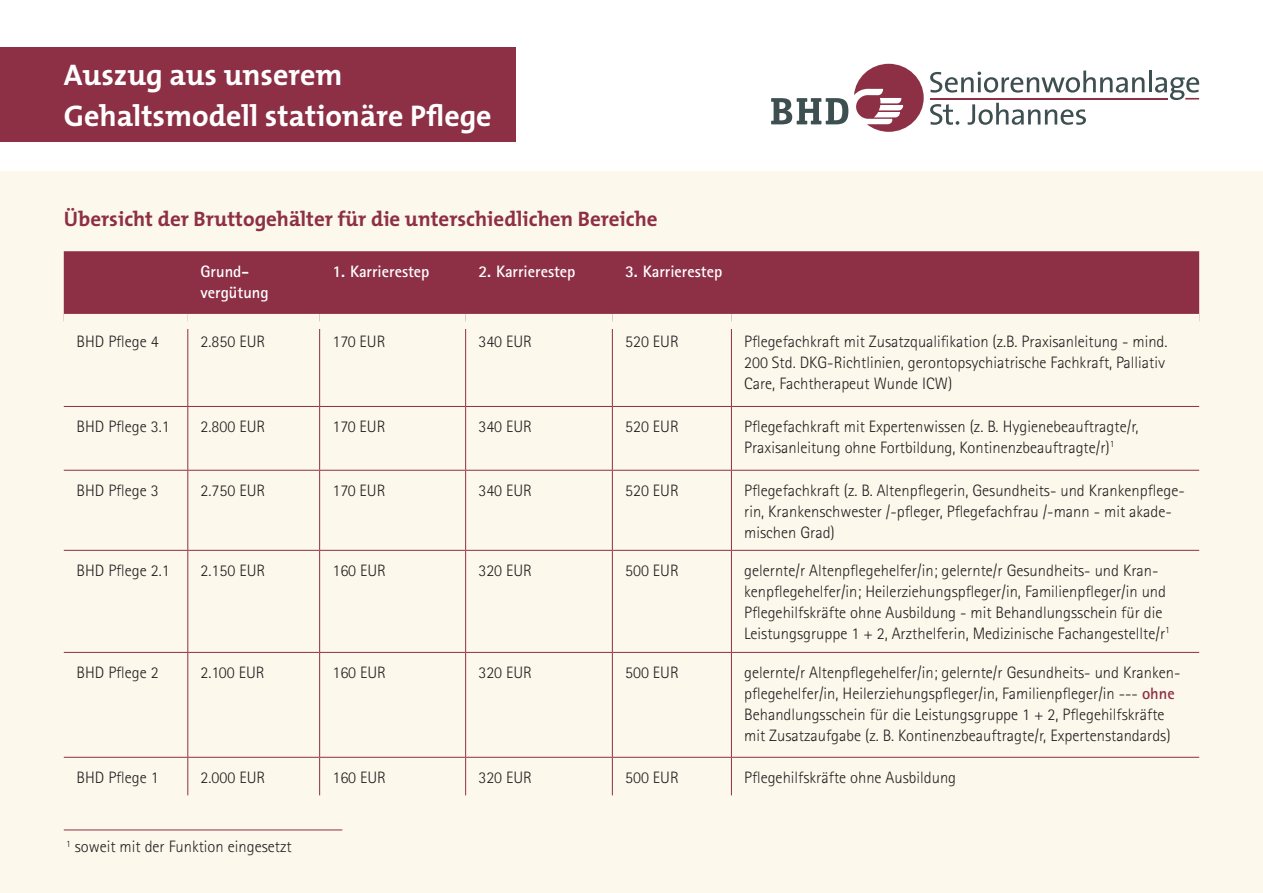
<style>
.page{position:relative;width:1263px;height:893px;background:#fff}
.page>*{position:absolute;margin:0;border:0;box-sizing:border-box;transform-origin:0 0}
.t1{font:700 30px/40.2px "The Mix";color:#fff}
.t2{font:700 21px "The Mix";color:#8d2f45}
.t3{font:300 16.5px/21px "Rotis Sans Serif";color:#231f20}
.t4{font:700 16.5px/21px "Rotis Sans Serif";color:#fff}
.s1{font-weight:700;color:#8d2f45}
</style>
<div class="page">
<div style="left:0;top:47px;width:515px;height:95px;background:#8d2f45"></div>
<svg style="left:930px;top:104px;width:29px;height:21px"></svg>
<svg style="left:968px;top:103px;width:118px;height:22px"></svg>
<svg style="left:930px;top:71px;width:214px;height:22px"></svg>
<hr style="left:1149px;top:71px;width:3px;height:21px;background:#3d4f51">
<svg style="left:771px;top:98px;width:77px;height:26px"></svg>
<svg style="left:854px;top:64px;width:70px;height:68px"></svg>
<hr style="left:930px;top:98px;width:238px;height:2px;background:#8d2f45">
<svg style="left:1155px;top:77px;width:44px;height:23px"></svg>
<div style="left:0;top:172px;width:1263px;height:721px;background:#fdf8ec"></div>
<div style="left:64px;top:251px;width:1135px;height:63px;background:#8d2f45"></div>
<hr style="left:187px;top:329px;width:1px;height:77px;background:#8d2f45">
<hr style="left:319px;top:329px;width:1px;height:77px;background:#8d2f45">
<hr style="left:465px;top:329px;width:1px;height:77px;background:#8d2f45">
<hr style="left:612px;top:329px;width:1px;height:77px;background:#8d2f45">
<hr style="left:731px;top:329px;width:1px;height:77px;background:#8d2f45">
<hr style="left:64px;top:406px;width:124px;height:1px;background:#8d2f45">
<hr style="left:188px;top:406px;width:132px;height:1px;background:#8d2f45">
<hr style="left:187px;top:407px;width:1px;height:63px;background:#8d2f45">
<hr style="left:320px;top:406px;width:146px;height:1px;background:#8d2f45">
<hr style="left:319px;top:407px;width:1px;height:63px;background:#8d2f45">
<hr style="left:466px;top:406px;width:146px;height:1px;background:#8d2f45">
<hr style="left:465px;top:407px;width:1px;height:63px;background:#8d2f45">
<hr style="left:612px;top:406px;width:119px;height:1px;background:#8d2f45">
<hr style="left:612px;top:407px;width:1px;height:63px;background:#8d2f45">
<hr style="left:731px;top:406px;width:468px;height:1px;background:#8d2f45">
<hr style="left:731px;top:407px;width:1px;height:63px;background:#8d2f45">
<hr style="left:64px;top:470px;width:124px;height:1px;background:#8d2f45">
<hr style="left:188px;top:470px;width:132px;height:1px;background:#8d2f45">
<hr style="left:187px;top:471px;width:1px;height:79px;background:#8d2f45">
<hr style="left:320px;top:470px;width:146px;height:1px;background:#8d2f45">
<hr style="left:319px;top:471px;width:1px;height:79px;background:#8d2f45">
<hr style="left:466px;top:470px;width:146px;height:1px;background:#8d2f45">
<hr style="left:465px;top:471px;width:1px;height:79px;background:#8d2f45">
<hr style="left:612px;top:470px;width:119px;height:1px;background:#8d2f45">
<hr style="left:612px;top:471px;width:1px;height:79px;background:#8d2f45">
<hr style="left:731px;top:470px;width:468px;height:1px;background:#8d2f45">
<hr style="left:731px;top:471px;width:1px;height:79px;background:#8d2f45">
<hr style="left:64px;top:550px;width:124px;height:1px;background:#8d2f45">
<hr style="left:188px;top:550px;width:132px;height:1px;background:#8d2f45">
<hr style="left:187px;top:551px;width:1px;height:101px;background:#8d2f45">
<hr style="left:320px;top:550px;width:146px;height:1px;background:#8d2f45">
<hr style="left:319px;top:551px;width:1px;height:101px;background:#8d2f45">
<hr style="left:466px;top:550px;width:146px;height:1px;background:#8d2f45">
<hr style="left:465px;top:551px;width:1px;height:101px;background:#8d2f45">
<hr style="left:612px;top:550px;width:119px;height:1px;background:#8d2f45">
<hr style="left:612px;top:551px;width:1px;height:101px;background:#8d2f45">
<hr style="left:731px;top:550px;width:468px;height:1px;background:#8d2f45">
<hr style="left:731px;top:551px;width:1px;height:101px;background:#8d2f45">
<hr style="left:64px;top:652px;width:124px;height:1px;background:#8d2f45">
<hr style="left:188px;top:652px;width:132px;height:1px;background:#8d2f45">
<hr style="left:187px;top:653px;width:1px;height:104px;background:#8d2f45">
<hr style="left:320px;top:652px;width:146px;height:1px;background:#8d2f45">
<hr style="left:319px;top:653px;width:1px;height:104px;background:#8d2f45">
<hr style="left:466px;top:652px;width:146px;height:1px;background:#8d2f45">
<hr style="left:465px;top:653px;width:1px;height:104px;background:#8d2f45">
<hr style="left:612px;top:652px;width:119px;height:1px;background:#8d2f45">
<hr style="left:612px;top:653px;width:1px;height:104px;background:#8d2f45">
<hr style="left:731px;top:652px;width:468px;height:1px;background:#8d2f45">
<hr style="left:731px;top:653px;width:1px;height:104px;background:#8d2f45">
<hr style="left:64px;top:757px;width:124px;height:1px;background:#8d2f45">
<hr style="left:188px;top:757px;width:132px;height:1px;background:#8d2f45">
<hr style="left:187px;top:758px;width:1px;height:37px;background:#8d2f45">
<hr style="left:320px;top:757px;width:146px;height:1px;background:#8d2f45">
<hr style="left:319px;top:758px;width:1px;height:37px;background:#8d2f45">
<hr style="left:466px;top:757px;width:146px;height:1px;background:#8d2f45">
<hr style="left:465px;top:758px;width:1px;height:37px;background:#8d2f45">
<hr style="left:612px;top:757px;width:119px;height:1px;background:#8d2f45">
<hr style="left:612px;top:758px;width:1px;height:37px;background:#8d2f45">
<hr style="left:731px;top:757px;width:468px;height:1px;background:#8d2f45">
<hr style="left:731px;top:758px;width:1px;height:37px;background:#8d2f45">
<hr style="left:64px;top:830px;width:278px;height:1px;background:#8d2f45">
<h1 class="t1" style="left:64px;top:54px;width:429px">Auszug aus unserem<br>Gehaltsmodell stationäre Pflege</h1>
<p class="t2" style="left:64px;top:201px;width:595px">Übersicht der Bruttogehälter für die unterschiedlichen Bereiche</p>
<p class="t4" style="left:201px;top:261px;width:70px">Grund&shy;vergütung</p>
<p class="t4" style="left:332px;top:261px;width:99px">1. Karrierestep</p>
<p class="t4" style="left:478px;top:261px;width:99px">2. Karrierestep</p>
<p class="t4" style="left:625px;top:261px;width:99px">3. Karrierestep</p>
<p class="t3" style="left:77px;top:331px;width:84px">BHD Pflege 4</p>
<p class="t3" style="left:201px;top:331px;width:66px">2.850 EUR</p>
<p class="t3" style="left:332px;top:331px;width:55px">170 EUR</p>
<p class="t3" style="left:478px;top:331px;width:55px">340 EUR</p>
<p class="t3" style="left:625px;top:331px;width:55px">520 EUR</p>
<p class="t3" style="left:744px;top:331px;width:425px">Pflegefachkraft mit Zusatzqualifikation (z.B. Praxisanleitung - mind.<br>200 Std. DKG-Richtlinien, gerontopsychiatrische Fachkraft, Palliativ<br>Care, Fachtherapeut Wunde ICW)</p>
<p class="t3" style="left:77px;top:416px;width:95px">BHD Pflege 3.1</p>
<p class="t3" style="left:201px;top:416px;width:66px">2.800 EUR</p>
<p class="t3" style="left:332px;top:416px;width:55px">170 EUR</p>
<p class="t3" style="left:478px;top:416px;width:55px">340 EUR</p>
<p class="t3" style="left:625px;top:416px;width:55px">520 EUR</p>
<p class="t3" style="left:744px;top:416px;width:396px">Pflegefachkraft mit Expertenwissen (z. B. Hygienebeauftragte/r,<br>Praxisanleitung ohne Fortbildung, Kontinenzbeauftragte/r)<sup>1</sup></p>
<p class="t3" style="left:77px;top:479px;width:84px">BHD Pflege 3</p>
<p class="t3" style="left:201px;top:479px;width:66px">2.750 EUR</p>
<p class="t3" style="left:332px;top:479px;width:55px">170 EUR</p>
<p class="t3" style="left:478px;top:479px;width:55px">340 EUR</p>
<p class="t3" style="left:625px;top:479px;width:55px">520 EUR</p>
<p class="t3" style="left:744px;top:479px;width:442px">Pflegefachkraft (z. B. Altenpflegerin, Gesundheits- und Krankenpflege&shy;rin, Krankenschwester /-pfleger, Pflegefachfrau /-mann - mit akade&shy;mischen Grad)</p>
<p class="t3" style="left:77px;top:560px;width:95px">BHD Pflege 2.1</p>
<p class="t3" style="left:201px;top:560px;width:66px">2.150 EUR</p>
<p class="t3" style="left:332px;top:560px;width:55px">160 EUR</p>
<p class="t3" style="left:478px;top:560px;width:55px">320 EUR</p>
<p class="t3" style="left:625px;top:560px;width:55px">500 EUR</p>
<p class="t3" style="left:744px;top:560px;width:427px">gelernte/r Altenpflegehelfer/in; gelernte/r Gesundheits- und Kran&shy;kenpflegehelfer/in; Heilerziehungspfleger/in, Familienpfleger/in und Pflegehilfskräfte ohne Ausbildung - mit Behandlungsschein für die Leistungsgruppe 1 + 2, Arzthelferin, Medizinische Fachangestellte/r<sup>1</sup></p>
<p class="t3" style="left:77px;top:662px;width:84px">BHD Pflege 2</p>
<p class="t3" style="left:201px;top:662px;width:66px">2.100 EUR</p>
<p class="t3" style="left:332px;top:662px;width:55px">160 EUR</p>
<p class="t3" style="left:478px;top:662px;width:55px">320 EUR</p>
<p class="t3" style="left:625px;top:662px;width:55px">500 EUR</p>
<p class="t3" style="left:744px;top:662px;width:438px">gelernte/r Altenpflegehelfer/in; gelernte/r Gesundheits- und Kranken&shy;pflegehelfer/in, Heilerziehungspfleger/in, Familienpfleger/in --- <span class="s1">ohne </span>Behandlungsschein für die Leistungsgruppe 1 + 2, Pflegehilfskräfte mit Zusatzaufgabe (z. B. Kontinenzbeauftragte/r, Expertenstandards)</p>
<p class="t3" style="left:77px;top:766px;width:84px">BHD Pflege 1</p>
<p class="t3" style="left:201px;top:766px;width:66px">2.000 EUR</p>
<p class="t3" style="left:332px;top:766px;width:55px">160 EUR</p>
<p class="t3" style="left:478px;top:766px;width:55px">320 EUR</p>
<p class="t3" style="left:625px;top:766px;width:55px">500 EUR</p>
<p class="t3" style="left:744px;top:766px;width:214px">Pflegehilfskräfte ohne Ausbildung</p>
<p class="t3" style="left:66px;top:836px;width:227px"><sup>1</sup> soweit mit der Funktion eingesetzt</p>
</div>
